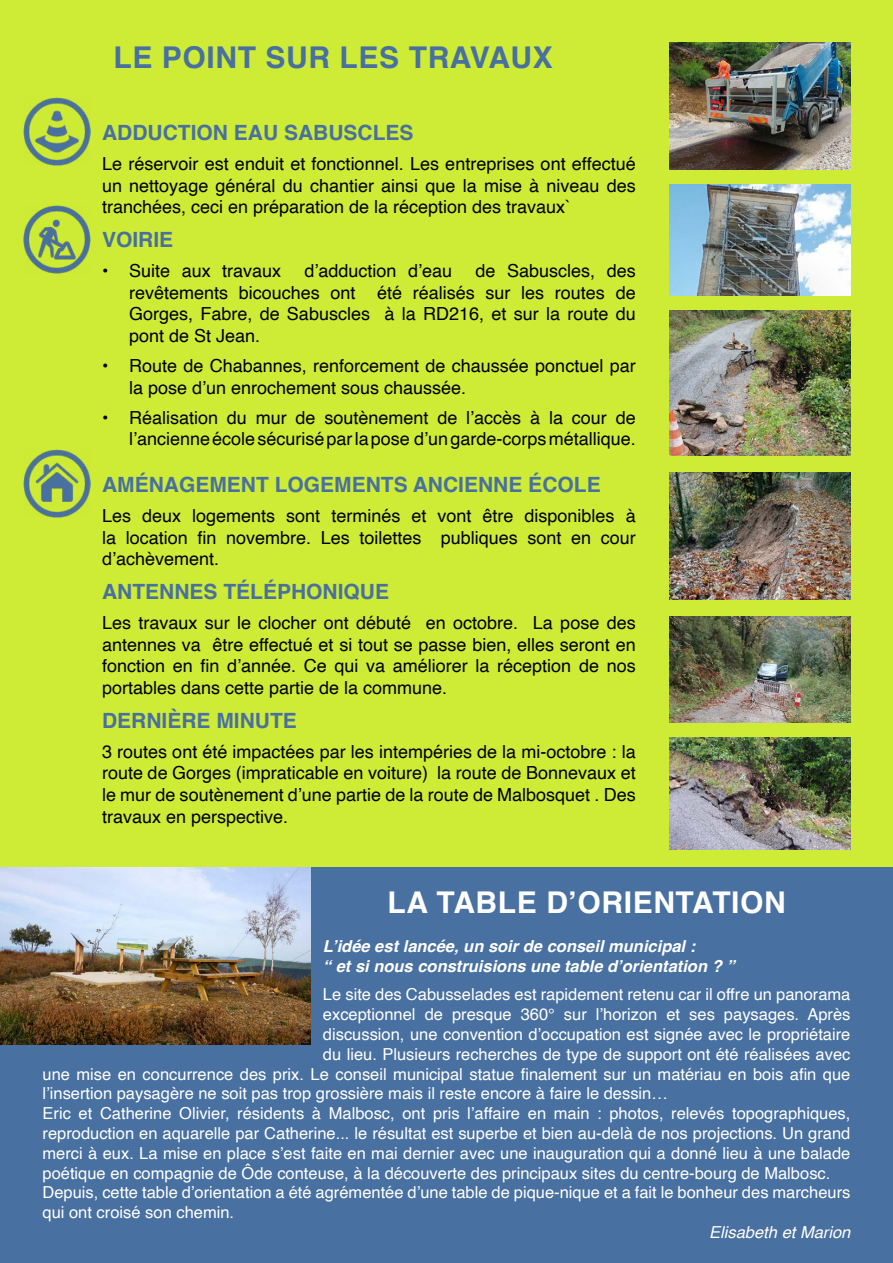
<style>
.page{position:relative;width:893px;height:1263px;background:#fff}
.page>*{position:absolute;margin:0;border:0;box-sizing:border-box;transform-origin:0 0}
.t1{font:700 30px "Helvetica";letter-spacing:.02em;color:#4870a0}
.t2{font:700 30px "Helvetica";letter-spacing:.02em;color:#fff}
.t3{font:700 21px "Helvetica";color:#4870a0}
.t4{font:18px/21.6px "Helvetica";color:#000;text-align:justify}
.t5{font:16.5px "Helvetica";color:#fff}
.t6{font:italic 700 16.5px/19.8px "Helvetica";color:#fff}
.t7{font:italic 16.5px "Helvetica";color:#fff}
</style>
<div class="page">
<div style="left:0;top:0;width:893px;height:884px;background:#ceeb36"></div>
<div style="left:0;top:867px;width:893px;height:396px;background:#4870a0"></div>
<img style="left:23px;top:450px;width:68px;height:67px">
<img style="left:23px;top:98px;width:68px;height:67px">
<img style="left:23px;top:205px;width:68px;height:68px">
<img style="left:670px;top:310px;width:180px;height:146px">
<img style="left:670px;top:616px;width:180px;height:106px">
<img style="left:670px;top:738px;width:180px;height:111px">
<img style="left:670px;top:43px;width:180px;height:127px">
<img style="left:670px;top:184px;width:180px;height:112px">
<img style="left:670px;top:473px;width:180px;height:127px">
<img style="left:0;top:867px;width:310px;height:177px">
<h1 class="t1" style="left:113px;top:33px;width:441px">LE POINT SUR LES TRAVAUX</h1>
<p class="t3" style="left:102px;top:116px;width:313px">ADDUCTION EAU SABUSCLES</p>
<p class="t4" style="left:102px;top:153px;width:535px">Le réservoir est enduit et fonctionnel. Les entreprises ont effectué un nettoyage général du chantier ainsi que la mise à niveau des tranchées, ceci en préparation de la réception des travaux`</p>
<p class="t3" style="left:102px;top:223px;width:73px">VOIRIE</p>
<p class="t4" style="left:102px;top:260px;width:181px">• Suite aux travaux</p>
<p class="t4" style="left:304px;top:260px;width:149px">d’adduction d’eau</p>
<p class="t4" style="left:129px;top:260px;width:508px;text-indent:346px">de Sabuscles, des revêtements bicouches ont été réalisés sur les routes de Gorges, Fabre, de Sabuscles à la RD216, et sur la route du pont de St Jean.</p>
<p class="t4" style="left:129px;top:355px;width:508px;text-indent:-27px">• Route de Chabannes, renforcement de chaussée ponctuel par la pose d’un enrochement sous chaussée.</p>
<p class="t4" style="left:102px;top:407px;width:535px;text-align:right">• Réalisation du mur de soutènement de l’accès à la cour de l’ancienne école sécurisé par la pose d’un garde-corps métallique.</p>
<p class="t3" style="left:102px;top:468px;width:500px">AMÉNAGEMENT LOGEMENTS ANCIENNE ÉCOLE</p>
<p class="t4" style="left:102px;top:506px;width:535px">Les deux logements sont terminés et vont être disponibles à la location fin novembre. Les toilettes publiques sont en cour d’achèvement.</p>
<p class="t3" style="left:102px;top:575px;width:289px">ANTENNES TÉLÉPHONIQUE</p>
<p class="t4" style="left:102px;top:613px;width:535px">Les travaux sur le clocher ont débuté en octobre. La pose des antennes va être effectué et si tout se passe bien, elles seront en fonction en fin d’année. Ce qui va améliorer la réception de nos portables dans cette partie de la commune.</p>
<p class="t3" style="left:102px;top:703px;width:196px">DERNIÈRE MINUTE</p>
<p class="t4" style="left:102px;top:741px;width:535px">3 routes ont été impactées par les intempéries de la mi-octobre : la route de Gorges (impraticable en voiture) la route de Bonnevaux et le mur de soutènement d’une partie de la route de Malbosquet . Des travaux en perspective.</p>
<h1 class="t2" style="left:388px;top:878px;width:400px">LA TABLE D’ORIENTATION</h1>
<p class="t6" style="left:323px;top:938px;width:413px">L’idée est lancée, un soir de conseil municipal :<br>“ et si nous construisions une table d’orientation ? ”</p>
<p class="t5" style="left:323px;top:982px;width:529px">Le site des Cabusselades est rapidement retenu car il offre un panorama</p>
<p class="t5" style="left:323px;top:1002px;width:529px">exceptionnel de presque 360° sur l’horizon et ses paysages. Après</p>
<p class="t5" style="left:323px;top:1021px;width:529px">discussion, une convention d’occupation est signée avec le propriétaire</p>
<p class="t5" style="left:323px;top:1041px;width:529px">du lieu. Plusieurs recherches de type de support ont été réalisées avec</p>
<p class="t5" style="left:43px;top:1061px;width:809px">une mise en concurrence des prix. Le conseil municipal statue finalement sur un matériau en bois afin que</p>
<p class="t5" style="left:43px;top:1081px;width:627px">l’insertion paysagère ne soit pas trop grossière mais il reste encore à faire le dessin…</p>
<p class="t5" style="left:43px;top:1101px;width:809px">Eric et Catherine Olivier, résidents à Malbosc, ont pris l’affaire en main : photos, relevés topographiques,</p>
<p class="t5" style="left:43px;top:1120px;width:809px">reproduction en aquarelle par Catherine... le résultat est superbe et bien au-delà de nos projections. Un grand</p>
<p class="t5" style="left:43px;top:1140px;width:809px">merci à eux. La mise en place s’est faite en mai dernier avec une inauguration qui a donné lieu à une balade</p>
<p class="t5" style="left:43px;top:1160px;width:789px">poétique en compagnie de Ôde conteuse, à la découverte des principaux sites du centre-bourg de Malbosc.</p>
<p class="t5" style="left:43px;top:1180px;width:809px">Depuis, cette table d’orientation a été agrémentée d’une table de pique-nique et a fait le bonheur des marcheurs</p>
<p class="t5" style="left:43px;top:1200px;width:193px">qui ont croisé son chemin.</p>
<p class="t7" style="left:709px;top:1219px;width:143px">Elisabeth et Marion</p>
</div>
